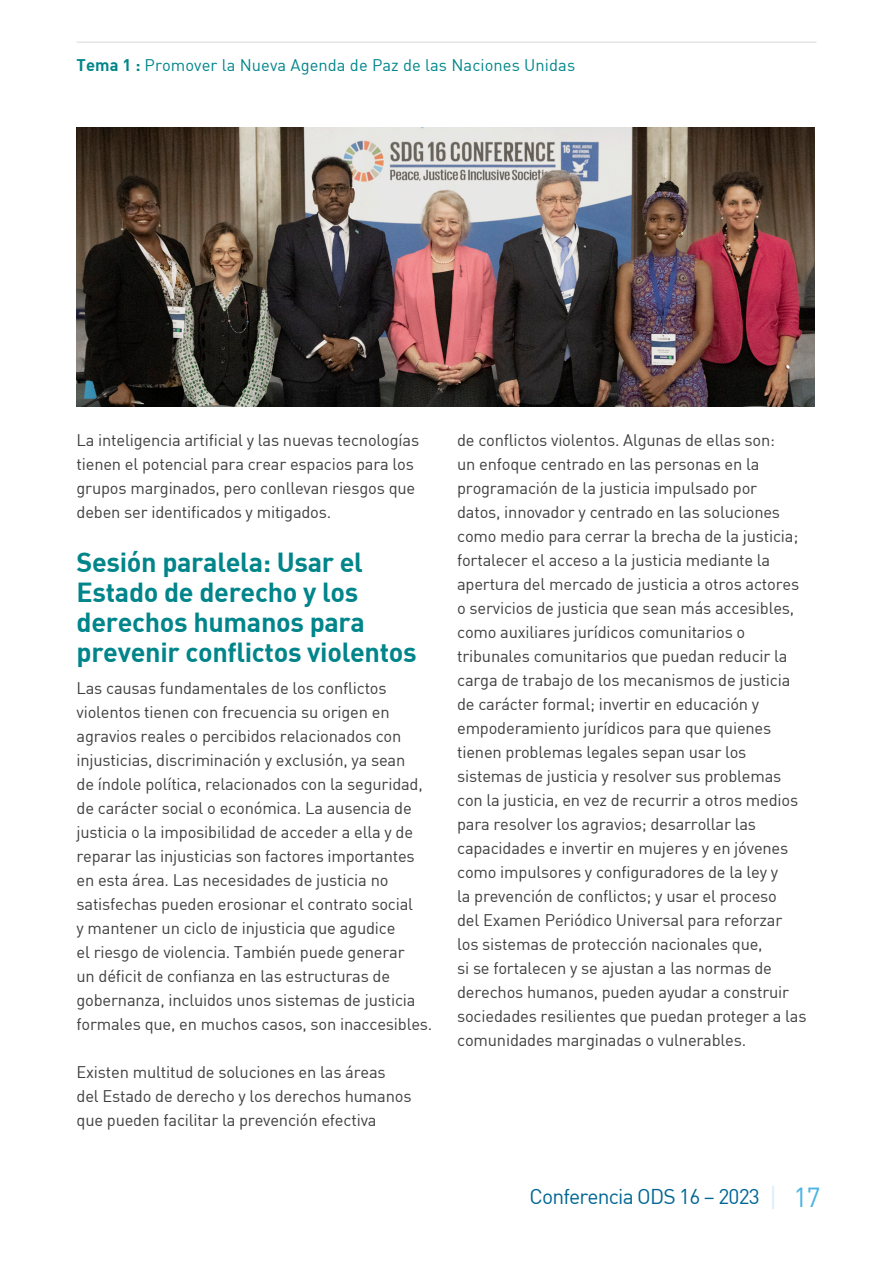
<style>
.page{position:relative;width:893px;height:1263px;background:#fff}
.page>*{position:absolute;margin:0;border:0;box-sizing:border-box;transform-origin:0 0}
.t1{font:27px/30px "DIN Bold";letter-spacing:-.01em;color:#00858a}
.t2{font:21px "DIN";letter-spacing:-.04em;color:#016694}
.Body_Text{font:16.5px/24px "DIN";letter-spacing:-.01em;color:#3e3e3f}
.t3{font:16.5px "DIN";letter-spacing:.005em;color:#00858a}
.s1{font-family:"DIN Bold"}
.s2{font-size:27px;color:#dfeffa}
.s3{font-size:27px;color:#4cb4e5}
</style>
<div class="page">
<hr style="left:77px;top:42px;width:739px;height:1px;background:#d8d8d8">
<img style="left:77px;top:128px;width:738px;height:278px">
<p class="t3" style="left:77px;top:54px;width:500px"><span class="s1">Tema 1 :</span> Promover la Nueva Agenda de Paz de las Naciones Unidas</p>
<p class="Body_Text" style="left:77px;top:427px;width:344px">La inteligencia artificial y las nuevas tecnologías tienen el potencial para crear espacios para los grupos marginados, pero conllevan riesgos que deben ser identificados y mitigados.</p>
<h2 class="t1" style="left:77px;top:546px;width:342px">Sesión paralela: Usar el<br>Estado de derecho y los derechos humanos para prevenir conflictos violentos</h2>
<p class="Body_Text" style="left:77px;top:676px;width:357px">Las causas fundamentales de los conflictos violentos tienen con frecuencia su origen en agravios reales o percibidos relacionados con injusticias, discriminación y exclusión, ya sean<br>de índole política, relacionados con la seguridad, de carácter social o económica. La ausencia de justicia o la imposibilidad de acceder a ella y de reparar las injusticias son factores importantes en esta área. Las necesidades de justicia no satisfechas pueden erosionar el contrato social<br>y mantener un ciclo de injusticia que agudice<br>el riesgo de violencia. También puede generar<br>un déficit de confianza en las estructuras de gobernanza, incluidos unos sistemas de justicia formales que, en muchos casos, son inaccesibles.</p>
<p class="Body_Text" style="left:77px;top:1060px;width:336px">Existen multitud de soluciones en las áreas del Estado de derecho y los derechos humanos que pueden facilitar la prevención efectiva</p>
<p class="Body_Text" style="left:457px;top:427px;width:351px">de conflictos violentos. Algunas de ellas son:<br>un enfoque centrado en las personas en la programación de la justicia impulsado por<br>datos, innovador y centrado en las soluciones como medio para cerrar la brecha de la justicia; fortalecer el acceso a la justicia mediante la apertura del mercado de justicia a otros actores o servicios de justicia que sean más accesibles, como auxiliares jurídicos comunitarios o tribunales comunitarios que puedan reducir la carga de trabajo de los mecanismos de justicia de carácter formal; invertir en educación y empoderamiento jurídicos para que quienes tienen problemas legales sepan usar los sistemas de justicia y resolver sus problemas con la justicia, en vez de recurrir a otros medios para resolver los agravios; desarrollar las capacidades e invertir en mujeres y en jóvenes como impulsores y configuradores de la ley y<br>la prevención de conflictos; y usar el proceso<br>del Examen Periódico Universal para reforzar los sistemas de protección nacionales que,<br>si se fortalecen y se ajustan a las normas de derechos humanos, pueden ayudar a construir sociedades resilientes que puedan proteger a las comunidades marginadas o vulnerables.</p>
<p class="t2" style="left:530px;top:1184px;width:293px">Conferencia ODS 16 – 2023 <span class="s2">|</span> <span class="s3">17</span></p>
</div>
